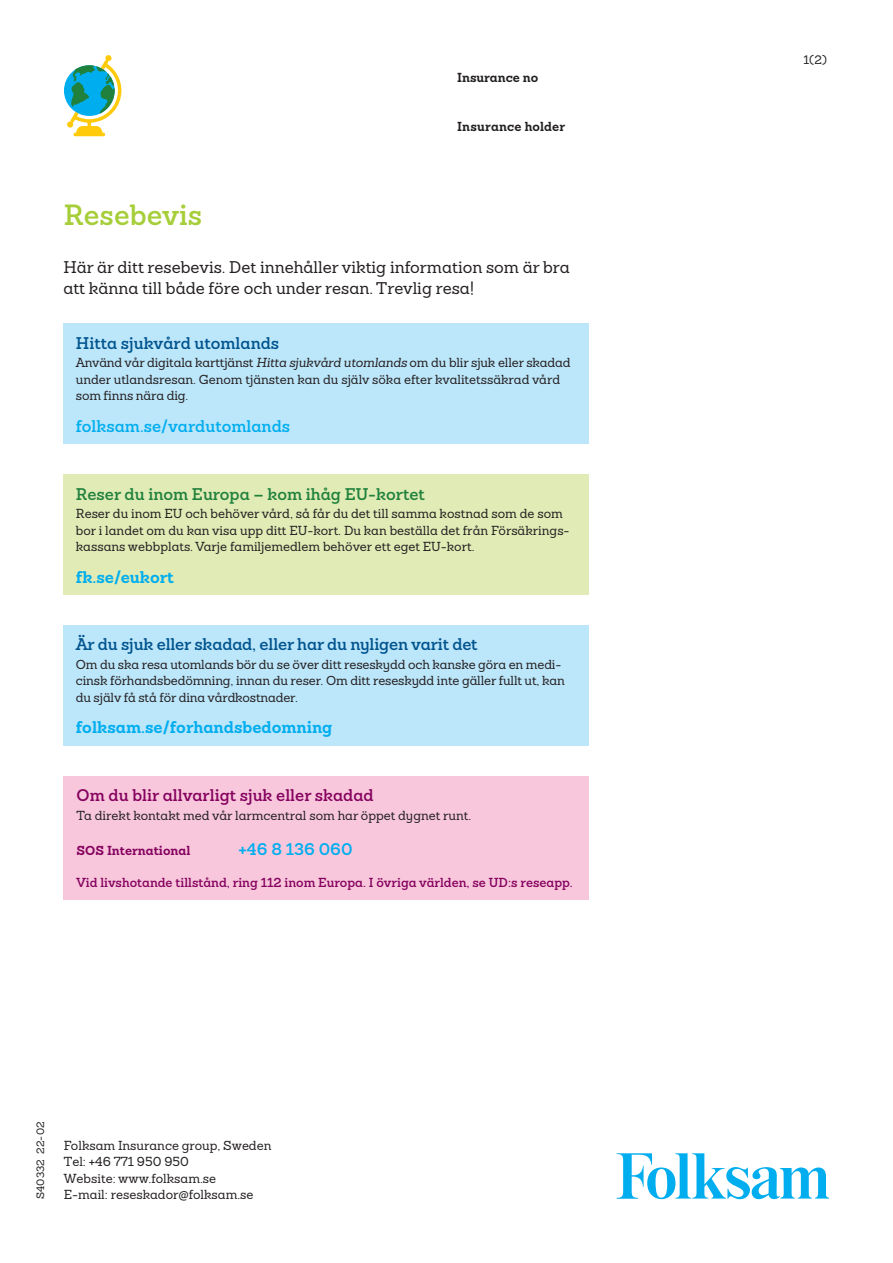
<style>
.page{position:relative;width:893px;height:1263px;background:#fff}
.page>*{position:absolute;margin:0;border:0;box-sizing:border-box;transform-origin:0 0}
.Rubrik_3_18_20__R1{font:600 28.5px "Sanchez Folksam";color:#a6ce39}
.Rubrik_5_11_14__R2{font:500 16.5px/21px "Sanchez Folksam";color:#231f20}
.Rubrik_5_11_14__R2-2{font:600 16.5px "Sanchez Folksam";letter-spacing:-.01em;color:#00548e}
.Rubrik_6_8_5_11__R3{font:600 16.5px "Sanchez Folksam";color:#00aeef}
.Rubrik_5_11_14__R2-3{font:600 16.5px "Sanchez Folksam";color:#20813c}
.Rubrik_5_11_14__R2-4{font:600 16.5px "Sanchez Folksam";color:#85015e}
.Rubrik_6_8_5_11__R3-2{font:700 16.5px "Sanchez Folksam";color:#00aeef}
.Brödtext_nästa_styck{font:700 16.5px "Sanchez Folksam";color:#00aeef}
.Brödtext_8_5_11{font:500 12.75px/16.5px "Sanchez Folksam";color:#231f20}
.Rubrik_6_8_5_11__R3-3{font:600 12.75px "Sanchez Folksam";color:#85015e}
.Rubrik_6_8_5_11__R3-4{font:700 12.75px "Sanchez Folksam";color:#85015e}
.Brödtext_3{font:700 12.75px "Sanchez Folksam";letter-spacing:.01em;color:#231f20}
.Rubrik_6_8_5_11__R3-5{font:700 12.75px "Sanchez Folksam";color:#231f20}
.t1{font:500 12px "Sanchez Folksam";color:#231f20}
.Brödtext_3-2{font:500 10.5px "Sanchez Folksam";letter-spacing:.01em;color:#231f20}
.s1{font-style:italic}
</style>
<div class="page">
<svg style="left:617px;top:1153px;width:212px;height:46px"></svg>
<svg style="left:67px;top:55px;width:54px;height:81px"></svg>
<div style="left:63px;top:323px;width:525px;height:121px;background:#bce6fa"></div>
<div style="left:64px;top:776px;width:525px;height:123px;background:#f8c7dc"></div>
<div style="left:63px;top:625px;width:525px;height:121px;background:#bce6fa"></div>
<div style="left:63px;top:474px;width:525px;height:121px;background:#e0ebb6"></div>
<p class="Rubrik_6_8_5_11__R3-5" style="left:457px;top:69px;width:83px">Insurance no</p>
<p class="Rubrik_3_18_20__R1" style="left:64px;top:196px;width:140px">Resebevis</p>
<p class="Brödtext_3" style="left:457px;top:118px;width:110px">Insurance holder</p>
<p class="Rubrik_5_11_14__R2" style="left:63px;top:256px;width:508px">Här är ditt resebevis. Det innehåller viktig information som är bra att känna till både före och under resan. Trevlig resa!</p>
<p class="Rubrik_5_11_14__R2-2" style="left:76px;top:332px;width:205px">Hitta sjukvård utomlands</p>
<p class="Brödtext_8_5_11" style="left:76px;top:354px;width:496px">Använd vår digitala karttjänst <span class="s1">Hitta sjukvård utomlands</span> om du blir sjuk eller skadad under utlandsresan. Genom tjänsten kan du själv söka efter kvalitetssäkrad vård som finns nära dig.</p>
<p class="Rubrik_6_8_5_11__R3" style="left:76px;top:415px;width:216px">folksam.se/vardutomlands</p>
<p class="Rubrik_5_11_14__R2-3" style="left:76px;top:483px;width:351px">Reser du inom Europa – kom ihåg EU-kortet</p>
<p class="Brödtext_8_5_11" style="left:76px;top:505px;width:495px">Reser du inom EU och behöver vård, så får du det till samma kostnad som de som bor i landet om du kan visa upp ditt EU-kort. Du kan beställa det från Försäkrings&shy;kassans webbplats. Varje familjemedlem behöver ett eget EU-kort.</p>
<p class="Brödtext_nästa_styck" style="left:76px;top:565px;width:100px">fk.se/eukort</p>
<p class="Rubrik_5_11_14__R2-2" style="left:76px;top:633px;width:403px">Är du sjuk eller skadad, eller har du nyligen varit det</p>
<p class="Brödtext_8_5_11" style="left:76px;top:656px;width:490px">Om du ska resa utomlands bör du se över ditt reseskydd och kanske göra en medi&shy;cinsk förhandsbedömning, innan du reser. Om ditt reseskydd inte gäller fullt ut, kan du själv få stå för dina vårdkostnader.</p>
<p class="Rubrik_6_8_5_11__R3-2" style="left:76px;top:716px;width:258px">folksam.se/forhandsbedomning</p>
<p class="Rubrik_5_11_14__R2-4" style="left:77px;top:784px;width:299px">Om du blir allvarligt sjuk eller skadad</p>
<p class="Brödtext_8_5_11" style="left:77px;top:807px;width:396px">Ta direkt kontakt med vår larmcentral som har öppet dygnet runt.</p>
<p class="Rubrik_6_8_5_11__R3-4" style="left:77px;top:842px;width:115px">SOS International</p>
<p class="Rubrik_6_8_5_11__R3" style="left:239px;top:838px;width:115px">+46 8 136 060</p>
<p class="Rubrik_6_8_5_11__R3-3" style="left:77px;top:874px;width:498px">Vid livshotande tillstånd, ring 112 inom Europa. I övriga världen, se UD:s reseapp.</p>
<p class="Brödtext_3-2" style="left:34px;top:1199px;width:79px;rotate:-90deg">S40332 22-02</p>
<p class="Brödtext_8_5_11" style="left:64px;top:1137px;width:209px">Folksam Insurance group, Sweden</p>
<p class="Brödtext_8_5_11" style="left:64px;top:1153px;width:127px">Tel: +46 771 950 950</p>
<p class="Brödtext_8_5_11" style="left:64px;top:1170px;width:154px">Website: www.folksam.se</p>
<p class="Brödtext_8_5_11" style="left:64px;top:1186px;width:191px">E-mail: reseskador@folksam.se</p>
<p class="t1" style="left:803px;top:52px;width:25px">1(2)</p>
</div>
